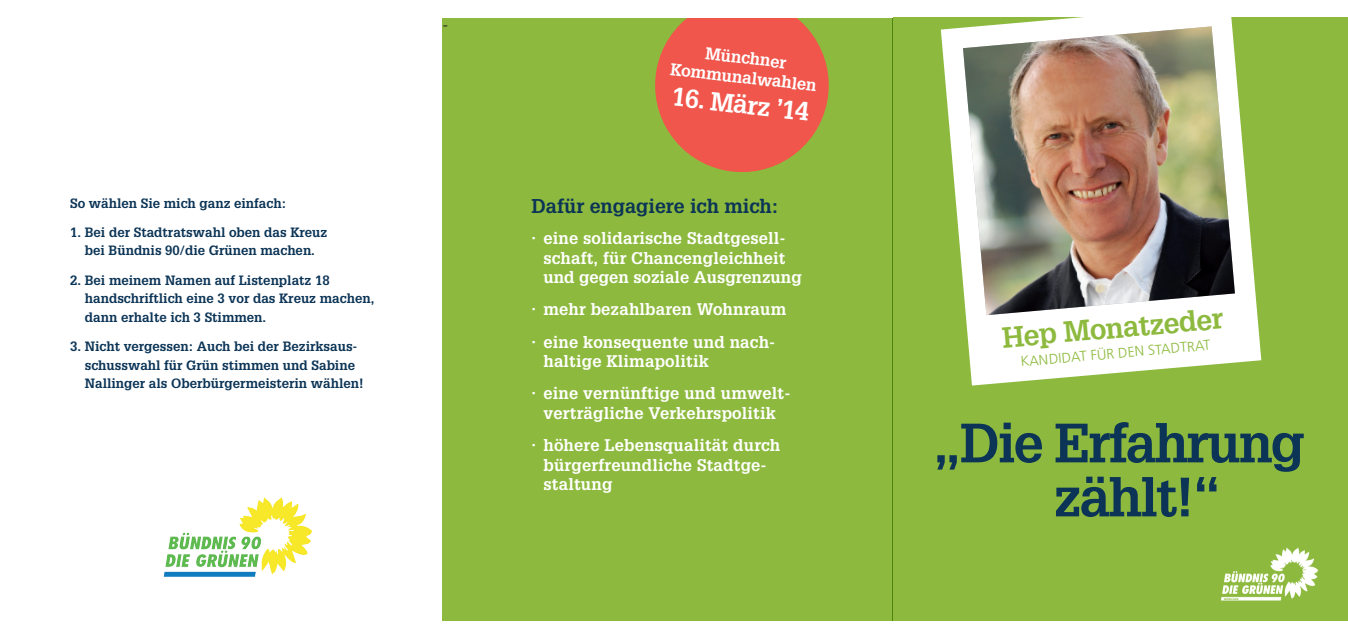
<style>
.page{position:relative;width:1348px;height:638px;background:#fff}
.page>*{position:absolute;margin:0;border:0;box-sizing:border-box;transform-origin:0 0}
.t1{font:700 54px/54px "Glypha";letter-spacing:-.04em;color:#0b3456}
.t2{font:700 28.5px "Glypha";color:#8dba3e}
.t3{font:700 25.5px "Glypha";color:#fff}
.t4{font:700 19.5px "Glypha";color:#0b3456}
.t5{font:18px "Minion Pro";color:#231f20}
.t6{font:700 16.65px/19.5px "Glypha";color:#fff;text-align:center}
.t7{font:700 16.5px/19.5px "Glypha";letter-spacing:.01em;color:#fff}
.t8{font:300 14.25px "Frutiger";color:#8dba3e}
.t9{font:700 13.2px/18.6px "Glypha";color:#0b3456}
.t10{font:italic 900 2.55px "Frutiger";letter-spacing:.07em;color:#8dba3e}
</style>
<div class="page">
<div style="left:442px;top:17px;width:451px;height:604px;background:#8dba3e"></div>
<div style="left:893px;top:17px;width:455px;height:604px;background:#8dba3e"></div>
<img style="left:1220px;top:547px;width:99px;height:54px">
<svg style="left:941px;top:17px;width:320px;height:368px;fill:#fff"></svg>
<img style="left:963px;top:26px;width:272px;height:289px">
<svg style="left:648px;top:17px;width:188px;height:155px"></svg>
<img style="left:163px;top:497px;width:150px;height:80px">
<p class="t9" style="left:70px;top:193px;width:217px">So wählen Sie mich ganz einfach:</p>
<p class="t9" style="left:70px;top:222px;width:259px;text-align:center">1. Bei der Stadtratswahl oben das Kreuz bei Bündnis 90/die Grünen machen.</p>
<p class="t9" style="left:85px;top:270px;width:291px;text-indent:-15px">2. Bei meinem Namen auf Listenplatz 18 handschriftlich eine 3 vor das Kreuz machen, dann erhalte ich 3 Stimmen.</p>
<p class="t9" style="left:85px;top:336px;width:280px;text-indent:-15px">3. Nicht vergessen: Auch bei der Bezirksaus&shy;schusswahl für Grün stimmen und Sabine<br>Nallinger als Oberbürgermeisterin wählen!</p>
<h3 class="t5" style="left:442px;top:12px;width:8px">-</h3>
<p class="t6" style="left:674px;top:39px;width:149px;rotate:7deg">Münchner<br>Kommunalwahlen</p>
<h3 class="t3" style="left:674px;top:79px;width:140px;rotate:7deg">16. März ’14</h3>
<h3 class="t4" style="left:531px;top:193px;width:248px">Dafür engagiere ich mich:</h3>
<p class="t7" style="left:543px;top:228px;width:260px;text-indent:-12px">· eine solidarische Stadtgesell&shy;schaft, für Chancengleichheit und gegen soziale Ausgrenzung</p>
<p class="t7" style="left:531px;top:293px;width:256px;line-height:32.2px">· mehr bezahlbaren Wohnraum · eine konsequente und nach-</p>
<p class="t7" style="left:531px;top:345px;width:260px;line-height:32.2px;text-indent:12px">haltige Klimapolitik<br>· eine vernünftige und umwelt-</p>
<p class="t7" style="left:531px;top:396px;width:250px;line-height:32.2px;text-align:center">verträgliche Verkehrspolitik<br>· höhere Lebensqualität durch</p>
<p class="t7" style="left:543px;top:454px;width:225px">bürgerfreundliche Stadtge&shy;staltung</p>
<h2 class="t2" style="left:1001px;top:320px;width:231px;rotate:-5deg">Hep Monatzeder</h2>
<p class="t8" style="left:1020px;top:353px;width:192px;rotate:-5deg">Kandidat für den stadtrat</p>
<h1 class="t1" style="left:1054px;top:414px;width:253px;text-indent:-122px">„Die Erfahrung zählt!“</h1>
<p class="t10" style="left:1224px;top:597px;width:16px">MÜNCHEN</p>
</div>
